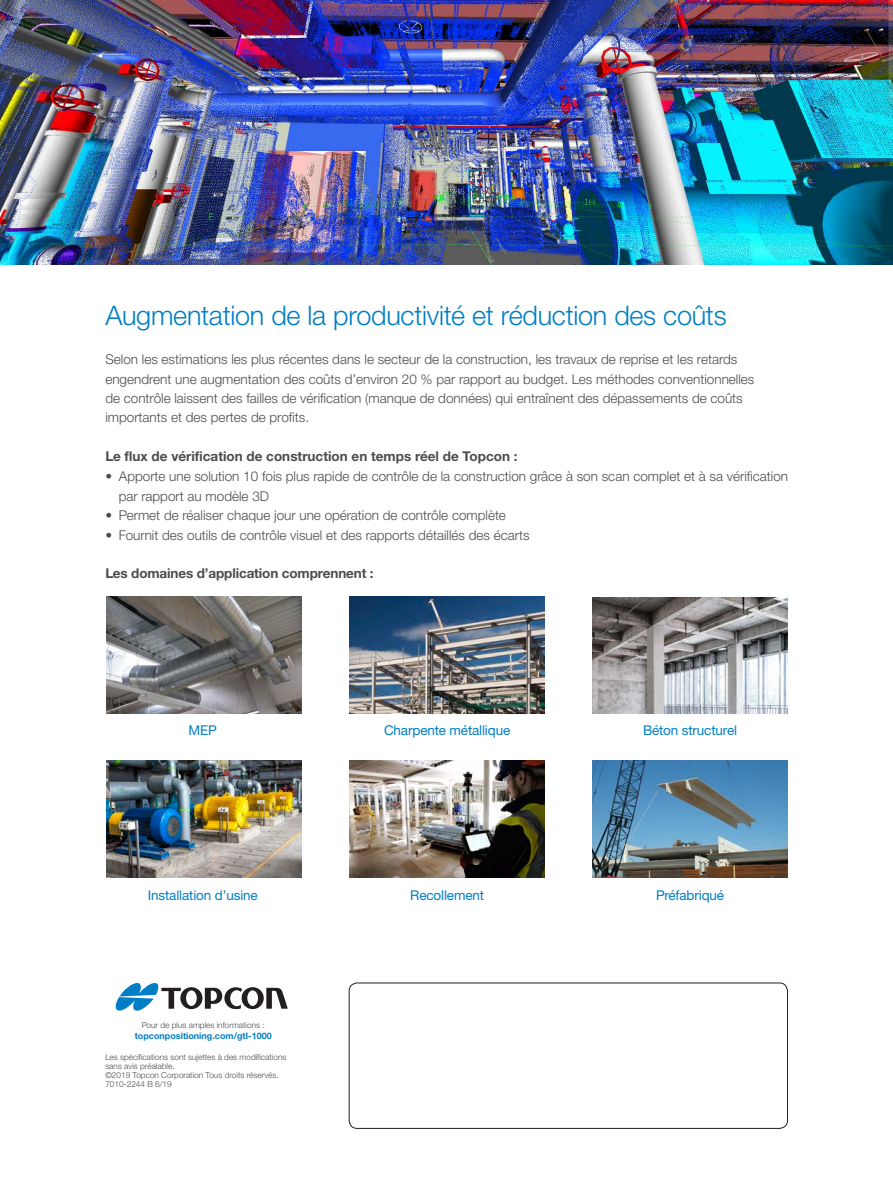
<style>
.page{position:relative;width:893px;height:1188px;background:#fff}
.page>*{position:absolute;margin:0;border:0;box-sizing:border-box;transform-origin:0 0}
.t1{font:300 27px "Helvetica Neue LTW1 G";letter-spacing:-.01em;color:#007ec5}
.t2{font:300 13.5px/19.5px "Helvetica Neue LTW1 G";color:#4b4c4d}
.t3{font:700 13.5px "Helvetica Neue LTW1 G";color:#4b4c4d}
.t4{font:13.5px "Helvetica Neue LTW1 G";letter-spacing:-.01em;color:#007ec5}
.t5{font:700 9px "Helvetica Neue LTW1 G";color:#007ec5}
.t6{font:300 8.25px/9px "Helvetica Neue LTW1 G";color:#4b4c4d}
</style>
<div class="page">
<div style="left:349px;top:983px;width:439px;height:146px;border:1px solid #231f20;border-radius:8px"></div>
<svg style="left:115px;top:983px;width:173px;height:28px"></svg>
<img style="left:0;top:0;width:893px;height:265px">
<img style="left:106px;top:596px;width:195px;height:117px">
<img style="left:593px;top:597px;width:195px;height:116px">
<img style="left:350px;top:760px;width:195px;height:117px">
<img style="left:106px;top:760px;width:195px;height:117px">
<img style="left:350px;top:596px;width:195px;height:117px">
<img style="left:593px;top:760px;width:195px;height:117px">
<p class="t1" style="left:105px;top:299px;width:623px">Augmentation de la productivité et réduction des coûts</p>
<p class="t2" style="left:105px;top:349px;width:651px">Selon les estimations les plus récentes dans le secteur de la construction, les travaux de reprise et les retards engendrent une augmentation des coûts d’environ 20 % par rapport au budget. Les méthodes conventionnelles de contrôle laissent des failles de vérification (manque de données) qui entraînent des dépassements de coûts importants et des pertes de profits.</p>
<p class="t3" style="left:105px;top:448px;width:414px">Le flux de vérification de construction en temps réel de Topcon :</p>
<p class="t2" style="left:119px;top:466px;width:671px;text-indent:-14px">• Apporte une solution 10 fois plus rapide de contrôle de la construction grâce à son scan complet et à sa vérification par rapport au modèle 3D</p>
<p class="t2" style="left:105px;top:505px;width:402px">• Permet de réaliser chaque jour une opération de contrôle complète</p>
<p class="t2" style="left:105px;top:525px;width:426px">• Fournit des outils de contrôle visuel et des rapports détaillés des écarts</p>
<p class="t3" style="left:105px;top:565px;width:270px">Les domaines d’application comprennent :</p>
<p class="t4" style="left:189px;top:722px;width:30px">MEP</p>
<p class="t4" style="left:384px;top:722px;width:128px">Charpente métallique</p>
<p class="t4" style="left:643px;top:722px;width:96px">Béton structurel</p>
<p class="t4" style="left:148px;top:886px;width:111px">Installation d’usine</p>
<p class="t4" style="left:410px;top:886px;width:75px">Recollement</p>
<p class="t4" style="left:656px;top:886px;width:70px">Préfabriqué</p>
<p class="t6" style="left:142px;top:1021px;width:124px">Pour de plus amples informations :</p>
<p class="t5" style="left:135px;top:1030px;width:139px">topconpositioning.com/gtl-1000</p>
<p class="t6" style="left:105px;top:1053px;width:183px">Les spécifications sont sujettes à des modifications sans avis préalable.</p>
<p class="t6" style="left:105px;top:1071px;width:175px">©2019 Topcon Corporation Tous droits réservés.</p>
<p class="t6" style="left:105px;top:1080px;width:68px">7010-2244 B 6/19</p>
</div>
